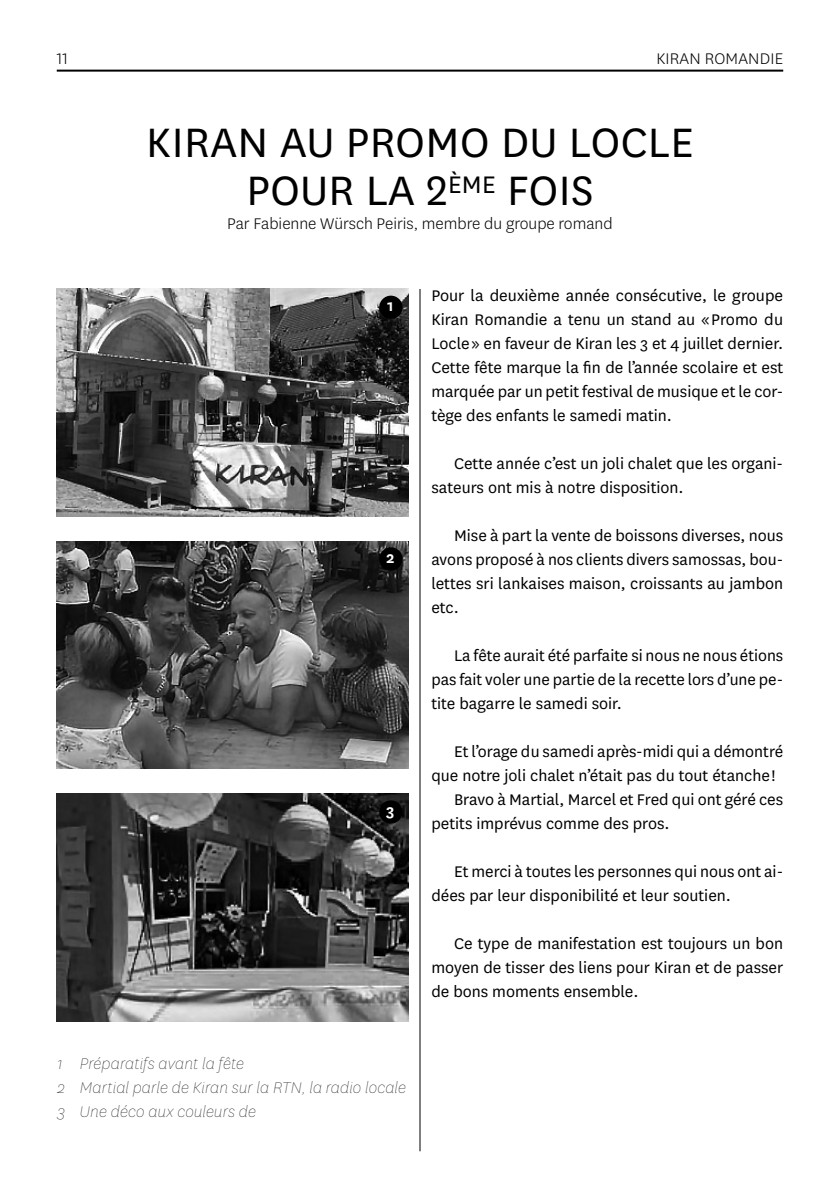
<style>
.page{position:relative;width:840px;height:1191px;background:#fff}
.page>*{position:absolute;margin:0;border:0;box-sizing:border-box;transform-origin:0 0}
.t1{font:48px/48px "National";letter-spacing:.01em;color:#000;text-align:center}
.t2{font:18px/24px "National";color:#000;text-align:justify}
.t3{font:italic 100 18px/24px "National";letter-spacing:.01em;color:#000}
.t4{font:300 18px "National";color:#000}
.t5{font:600 18px "National";color:#fff}
</style>
<div class="page">
<hr style="left:57px;top:70px;width:725px;height:2px;background:#000">
<hr style="left:419px;top:289px;width:1px;height:862px;background:#000">
<img style="left:57px;top:289px;width:351px;height:228px">
<img style="left:57px;top:541px;width:351px;height:228px">
<img style="left:57px;top:793px;width:351px;height:228px">
<div style="left:379px;top:296px;width:23px;height:23px;background:#000;border-radius:50%"></div>
<div style="left:379px;top:547px;width:23px;height:23px;background:#000;border-radius:50%"></div>
<div style="left:379px;top:800px;width:23px;height:23px;background:#000;border-radius:50%"></div>
<p class="t4" style="left:57px;top:47px;width:13px">11</p>
<p class="t4" style="left:656px;top:47px;width:128px">KIRAN ROMANDIE</p>
<h1 class="t1" style="left:146px;top:116px;width:549px">KIRAN AU PROMO DU LOCLE<br>POUR LA 2<sup>ÈME</sup> FOIS</h1>
<p class="t4" style="left:227px;top:212px;width:386px">Par Fabienne Würsch Peiris, membre du groupe romand</p>
<p class="t5" style="left:387px;top:293px;width:8px">1</p>
<p class="t5" style="left:386px;top:545px;width:10px">2</p>
<p class="t5" style="left:386px;top:798px;width:10px">3</p>
<p class="t3" style="left:57px;top:1051px;width:350px">1 Préparatifs avant la fête<br>2 Martial parle de Kiran sur la RTN, la radio locale<br>3 Une déco aux couleurs de</p>
<p class="t2" style="left:431px;top:283px;width:353px">Pour la deuxième année consécutive, le groupe Kiran Romandie a tenu un stand au « Promo du Locle » en faveur de Kiran les 3 et 4 juillet dernier.<br>Cette fête marque la fin de l’année scolaire et est marquée par un petit festival de musique et le cor&shy;tège des enfants le samedi matin.</p>
<p class="t2" style="left:431px;top:451px;width:353px;text-indent:23px">Cette année c’est un joli chalet que les organi&shy;sateurs ont mis à notre disposition.</p>
<p class="t2" style="left:431px;top:523px;width:353px;text-indent:23px">Mise à part la vente de boissons diverses, nous avons proposé à nos clients divers samossas, bou&shy;lettes sri lankaises maison, croissants au jambon etc.</p>
<p class="t2" style="left:431px;top:643px;width:353px;text-indent:23px">La fête aurait été parfaite si nous ne nous étions pas fait voler une partie de la recette lors d’une pe&shy;tite bagarre le samedi soir.</p>
<p class="t2" style="left:454px;top:739px;width:330px">Et l’orage du samedi après-midi qui a démontré</p>
<p class="t2" style="left:431px;top:763px;width:345px">que notre joli chalet n’était pas du tout étanche !</p>
<p class="t2" style="left:454px;top:787px;width:330px">Bravo à Martial, Marcel et Fred qui ont géré ces</p>
<p class="t2" style="left:431px;top:811px;width:239px">petits imprévus comme des pros.</p>
<p class="t2" style="left:431px;top:859px;width:353px;text-indent:23px">Et merci à toutes les personnes qui nous ont ai&shy;dées par leur disponibilité et leur soutien.</p>
<p class="t2" style="left:431px;top:931px;width:353px;text-indent:23px">Ce type de manifestation est toujours un bon moyen de tisser des liens pour Kiran et de passer de bons moments ensemble.</p>
</div>
